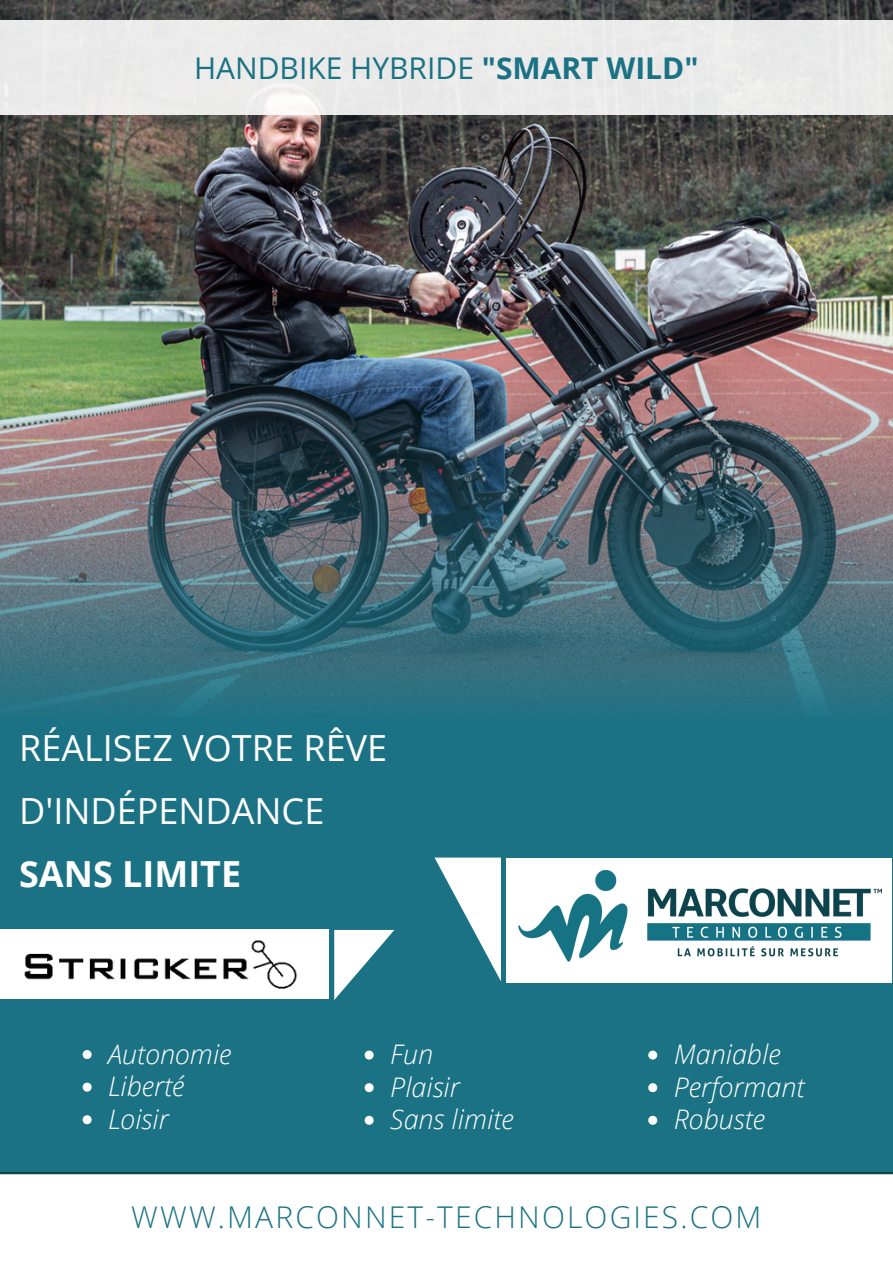
<style>
.page{position:relative;width:893px;height:1264px;background:#fff}
.page>*{position:absolute;margin:0;border:0;box-sizing:border-box;transform-origin:0 0}
.t1{font:36px/63px "Open Sans";color:#fff}
.t2{font:700 36px "Open Sans";color:#fff}
.t3{font:300 30px "Open Sans";letter-spacing:.07em;color:#1a7284}
.t4{font:30px "Open Sans";color:#1a7284}
.t5{font:italic 300 27px/32.5px "Open Sans";color:#fff}
.s1{font-weight:700}
</style>
<div class="page">
<div style="left:0;top:0;width:892px;height:1262px;background:#1a7284"></div>
<img style="left:0;top:0;width:892px;height:278px">
<img style="left:0;top:278px;width:892px;height:431px">
<div style="left:0;top:1173px;width:892px;height:89px;background:#fff"></div>
<div style="left:0;top:20px;width:892px;height:95px;background:#ebebea"></div>
<div style="left:506px;top:857px;width:385px;height:125px;background:#fff"></div>
<svg style="left:334px;top:929px;width:60px;height:71px"></svg>
<svg style="left:434px;top:857px;width:67px;height:125px"></svg>
<img style="left:0;top:929px;width:328px;height:70px">
<img style="left:518px;top:870px;width:362px;height:92px">
<hr style="left:0;top:1171px;width:892px;height:3px;background:#0f434e">
<svg style="left:83px;top:1050px;width:9px;height:9px"></svg>
<svg style="left:83px;top:1082px;width:9px;height:9px"></svg>
<svg style="left:83px;top:1115px;width:9px;height:9px"></svg>
<svg style="left:364px;top:1050px;width:9px;height:9px"></svg>
<svg style="left:364px;top:1083px;width:9px;height:9px"></svg>
<svg style="left:364px;top:1115px;width:9px;height:9px"></svg>
<svg style="left:648px;top:1050px;width:9px;height:9px"></svg>
<svg style="left:648px;top:1083px;width:9px;height:9px"></svg>
<svg style="left:648px;top:1115px;width:9px;height:9px"></svg>
<p class="t4" style="left:194px;top:47px;width:506px">HANDBIKE HYBRIDE <span class="s1">"SMART WILD"</span></p>
<h1 class="t1" style="left:19px;top:715px;width:369px">RÉALISEZ VOTRE RÊVE<br>D'INDÉPENDANCE</h1>
<h1 class="t2" style="left:19px;top:848px;width:223px">SANS LIMITE</h1>
<p class="t5" style="left:108px;top:1036px;width:125px">Autonomie<br>Liberté<br>Loisir</p>
<p class="t5" style="left:390px;top:1037px;width:125px">Fun<br>Plaisir<br>Sans limite</p>
<p class="t5" style="left:673px;top:1037px;width:132px">Maniable<br>Performant<br>Robuste</p>
<p class="t3" style="left:131px;top:1196px;width:631px">WWW.MARCONNET-TECHNOLOGIES.COM</p>
</div>
